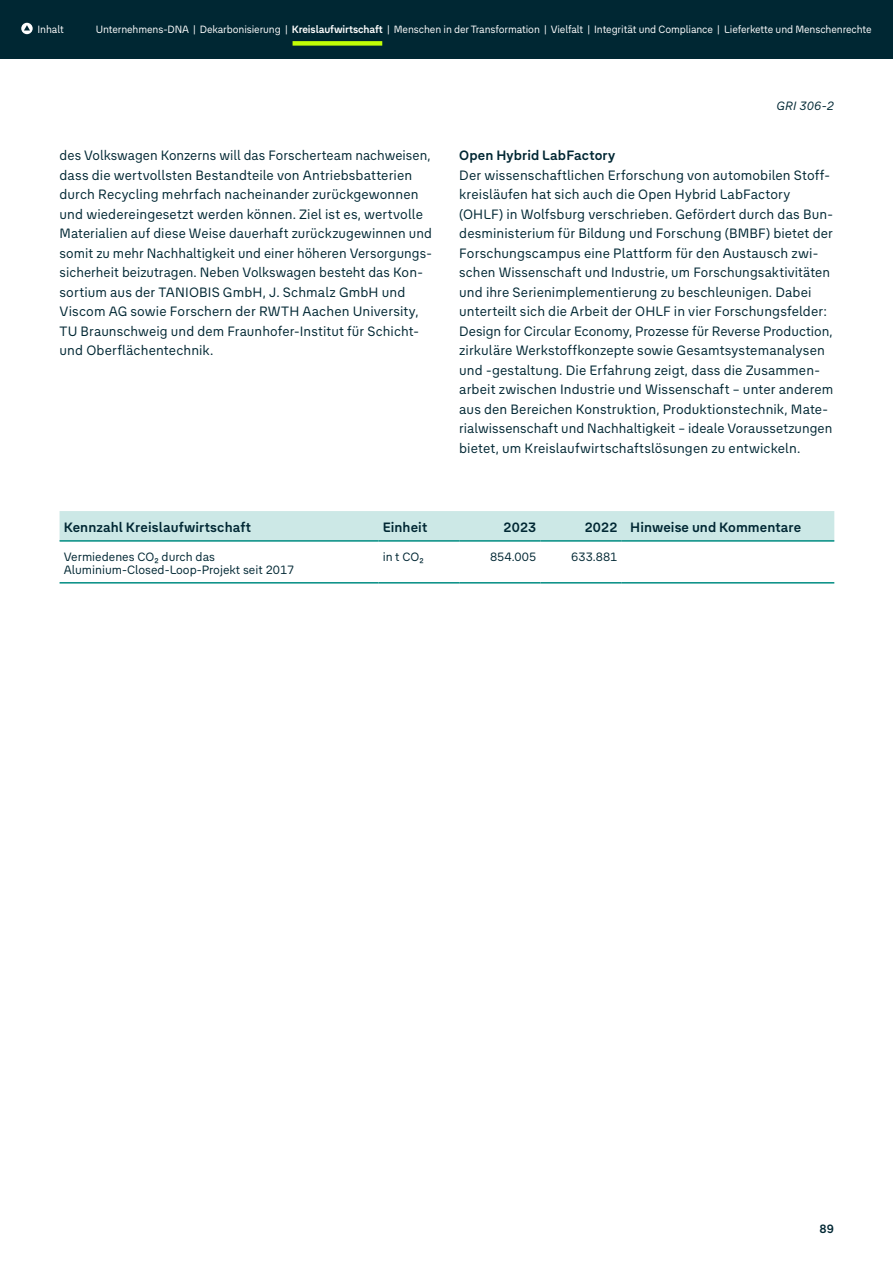
<style>
.page{position:relative;width:893px;height:1263px;background:#fff}
.page>*{position:absolute;margin:0;border:0;box-sizing:border-box;transform-origin:0 0}
.t1{font:13.5px/19.5px "The Group TEXT Pro";letter-spacing:.01em;color:#002733}
.t2{font:700 13.5px "The Group TEXT Pro";letter-spacing:.01em;color:#002733}
.t3{font:12px/13.5px "The Group TEXT Pro";color:#002733}
.t4{font:italic 12px "The Group TEXT Pro";letter-spacing:.02em;color:#002733}
.t5{font:700 12px "The Group TEXT Pro";color:#002733}
.t6{font:10.5px "The Group TEXT Pro";letter-spacing:-.01em;color:#fff}
.s1{font-weight:700}
</style>
<div class="page">
<div style="left:60px;top:511px;width:774px;height:29px;background:#cce8e6"></div>
<hr style="left:60px;top:540px;width:318px;height:2px;background:#008c82">
<hr style="left:378px;top:540px;width:81px;height:2px;background:#008c82">
<hr style="left:459px;top:540px;width:81px;height:2px;background:#008c82">
<hr style="left:540px;top:540px;width:82px;height:2px;background:#008c82">
<hr style="left:622px;top:540px;width:212px;height:2px;background:#008c82">
<hr style="left:60px;top:582px;width:318px;height:1px;background:#008c82">
<hr style="left:378px;top:582px;width:81px;height:1px;background:#008c82">
<hr style="left:459px;top:582px;width:81px;height:1px;background:#008c82">
<hr style="left:540px;top:582px;width:82px;height:1px;background:#008c82">
<hr style="left:622px;top:582px;width:212px;height:1px;background:#008c82">
<div style="left:0;top:0;width:893px;height:59px;background:#002733"></div>
<svg style="left:21px;top:23px;width:12px;height:11px"></svg>
<svg style="left:24px;top:25px;width:6px;height:6px"></svg>
<div style="left:293px;top:41px;width:89px;height:5px;background:#c2fe06"></div>
<p class="t6" style="left:38px;top:21px;width:28px">Inhalt</p>
<p class="t6" style="left:96px;top:21px;width:777px">Unternehmens-DNA | Dekarbonisierung | <span class="s1">Kreislaufwirtschaft</span> | Menschen in der Transformation | Vielfalt | Integrität und Compliance | Lieferkette und Menschenrechte</p>
<p class="t4" style="left:777px;top:97px;width:59px">GRI 306-2</p>
<p class="t1" style="left:60px;top:145px;width:374px">des Volkswagen Konzerns will das Forscherteam nachweisen, dass die wertvollsten Bestandteile von Antriebsbatterien durch Recycling mehrfach nacheinander zurückgewonnen und wiedereingesetzt werden können. Ziel ist es, wertvolle Materialien auf diese Weise dauerhaft zurückzugewinnen und somit zu mehr Nachhaltigkeit und einer höheren Versorgungs&shy;sicherheit beizutragen. Neben Volkswagen besteht das Kon&shy;sortium aus der TANIOBIS GmbH, J. Schmalz GmbH und Viscom AG sowie Forschern der RWTH Aachen University, TU Braunschweig und dem Fraunhofer-Institut für Schicht&shy;und Oberflächentechnik.</p>
<p class="t2" style="left:459px;top:145px;width:158px">Open Hybrid LabFactory</p>
<p class="t1" style="left:459px;top:164px;width:376px">Der wissenschaftlichen Erforschung von automobilen Stoff&shy;kreisläufen hat sich auch die Open Hybrid LabFactory (OHLF) in Wolfsburg verschrieben. Gefördert durch das Bun&shy;desministerium für Bildung und Forschung (BMBF) bietet der Forschungscampus eine Plattform für den Austausch zwi&shy;schen Wissenschaft und Industrie, um Forschungsaktivitäten und ihre Serienimplementierung zu beschleunigen. Dabei unterteilt sich die Arbeit der OHLF in vier Forschungsfelder:<br>Design for Circular Economy, Prozesse für Reverse Production, zirkuläre Werkstoffkonzepte sowie Gesamtsystemanalysen und -gestaltung. Die Erfahrung zeigt, dass die Zusammen&shy;arbeit zwischen Industrie und Wissenschaft – unter anderem aus den Bereichen Konstruktion, Produktionstechnik, Mate&shy;rialwissenschaft und Nachhaltigkeit – ideale Voraussetzungen bietet, um Kreislaufwirtschaftslösungen zu entwickeln.</p>
<p class="t2" style="left:64px;top:518px;width:189px">Kennzahl Kreislaufwirtschaft</p>
<p class="t2" style="left:383px;top:518px;width:46px">Einheit</p>
<p class="t2" style="left:504px;top:518px;width:34px">2023</p>
<p class="t2" style="left:585px;top:518px;width:218px">2022 Hinweise und Kommentare</p>
<p class="t3" style="left:64px;top:549px;width:232px">Vermiedenes CO₂ durch das<br>Aluminium-Closed-Loop-Projekt seit 2017</p>
<p class="t3" style="left:383px;top:549px;width:42px">in t CO₂</p>
<p class="t3" style="left:490px;top:549px;width:48px">854.005</p>
<p class="t3" style="left:571px;top:549px;width:48px">633.881</p>
<p class="t5" style="left:819px;top:1219px;width:16px">89</p>
</div>
